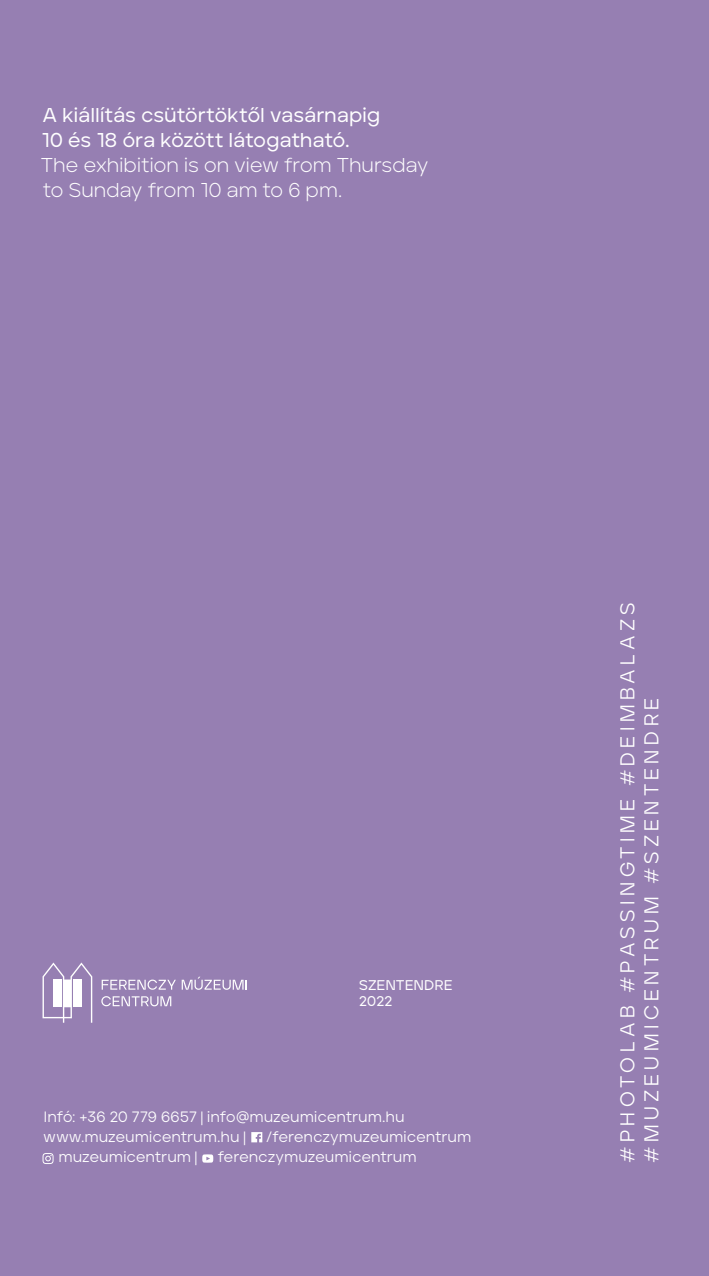
<style>
.page{position:relative;width:709px;height:1276px;background:#967fb2}
.page>*{position:absolute;margin:0;border:0;box-sizing:border-box;transform-origin:0 0}
.kenyer{font:500 20px "Aventa";letter-spacing:.02em;color:#fff}
.t1{font:20px "Aventa";letter-spacing:.215em;color:#fff}
.kenyer-2{font:300 20px "Aventa";letter-spacing:.02em;color:#fff}
.kenyer-3{font:15px "Aventa";letter-spacing:.025em;color:#fff}
.kenyer-4{font:500 14px "Aventa";letter-spacing:.02em;color:#fff}
</style>
<div class="page">
<svg style="left:43px;top:962px;width:49px;height:60px"></svg>
<div style="left:54px;top:979px;width:8px;height:28px;background:#fff"></div>
<svg style="left:102px;top:979px;width:74px;height:10px"></svg>
<svg style="left:182px;top:976px;width:65px;height:13px"></svg>
<svg style="left:101px;top:996px;width:70px;height:10px"></svg>
<svg style="left:251px;top:1132px;width:11px;height:10px"></svg>
<svg style="left:43px;top:1153px;width:11px;height:11px"></svg>
<svg style="left:202px;top:1154px;width:11px;height:8px"></svg>
<p class="kenyer" style="left:42px;top:103px;width:339px">A kiállítás csütörtöktől vasárnapig</p>
<p class="kenyer" style="left:42px;top:128px;width:309px">10 és 18 óra között látogatható.</p>
<p class="kenyer-2" style="left:41px;top:153px;width:389px">The exhibition is on view from Thursday</p>
<p class="kenyer-2" style="left:43px;top:178px;width:300px">to Sunday from 10 am to 6 pm.</p>
<p class="kenyer-4" style="left:359px;top:976px;width:95px">SZENTENDRE</p>
<p class="kenyer-4" style="left:359px;top:993px;width:35px">2022</p>
<p class="kenyer-3" style="left:44px;top:1107px;width:362px">Infó: +36 20 779 6657 | info@muzeumicentrum.hu</p>
<p class="kenyer-3" style="left:43px;top:1127px;width:204px">www.muzeumicentrum.hu |</p>
<p class="kenyer-3" style="left:266px;top:1127px;width:206px">/ferenczymuzeumicentrum</p>
<p class="kenyer-3" style="left:59px;top:1147px;width:140px">muzeumicentrum |</p>
<p class="kenyer-3" style="left:218px;top:1147px;width:200px">ferenczymuzeumicentrum</p>
<p class="t1" style="left:615px;top:1162px;width:562px;rotate:-90deg">#PHOTOLAB #PASSINGTIME #DEIMBALAZS</p>
<p class="t1" style="left:639px;top:1162px;width:467px;rotate:-90deg">#MUZEUMICENTRUM #SZENTENDRE</p>
</div>
